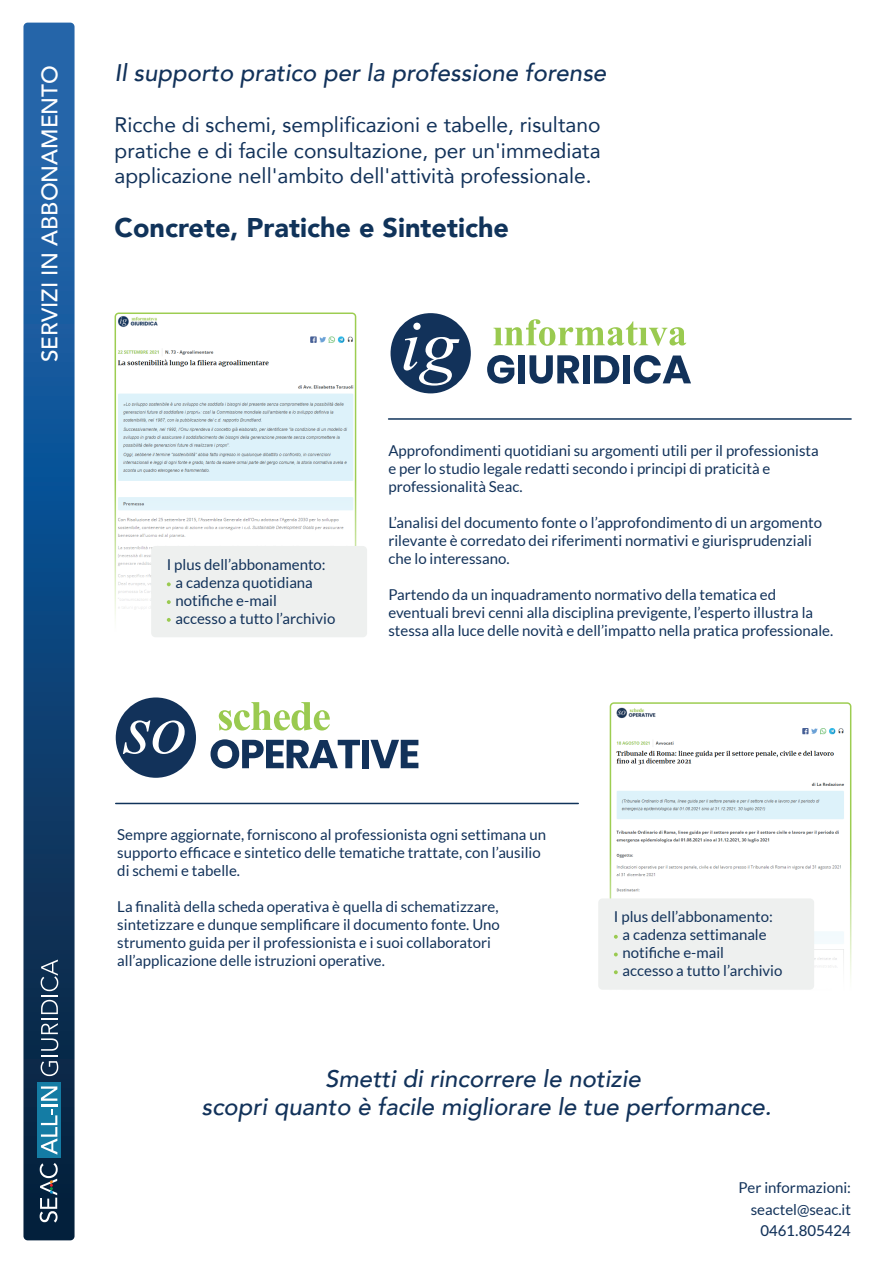
<style>
.page{position:relative;width:893px;height:1263px;background:#fff}
.page>*{position:absolute;margin:0;border:0;box-sizing:border-box;transform-origin:0 0}
.t1{font:italic 73.95px "Times New Roman";color:#fff}
.t2{font:900 27px "Avenir";color:#10335a}
.t3{font:italic 500 24px/28.8px "Avenir";color:#12325a;text-align:center}
.t4{font:500 22.5px "Avenir";color:#fff}
.t5{font:21px/25.2px "Avenir";color:#12325a;text-align:justify}
.t6{font:15px/18px "Lato";color:#12325a}
.t7{font:500 15px "Lato";color:#12325a}
</style>
<div class="page">
<svg style="left:23px;top:23px;width:52px;height:1217px;background:#174c82"></svg>
<div style="left:391px;top:313px;width:80px;height:80px;background:#12325a;border-radius:50%"></div>
<svg style="left:487px;top:355px;width:27px;height:29px"></svg>
<div style="left:518px;top:355px;width:7px;height:28px;background:#12325a"></div>
<svg style="left:529px;top:355px;width:50px;height:29px"></svg>
<div style="left:583px;top:355px;width:6px;height:28px;background:#12325a"></div>
<svg style="left:594px;top:355px;width:25px;height:28px"></svg>
<div style="left:623px;top:355px;width:7px;height:28px;background:#12325a"></div>
<svg style="left:634px;top:355px;width:57px;height:29px"></svg>
<svg style="left:493px;top:319px;width:193px;height:27px"></svg>
<svg style="left:40px;top:1163px;width:18px;height:59px"></svg>
<div style="left:37px;top:1082px;width:24px;height:76px;background:#147ca4"></div>
<svg style="left:41px;top:1109px;width:16px;height:46px"></svg>
<hr style="left:41px;top:1104px;width:16px;height:3px;background:#fff">
<svg style="left:41px;top:1086px;width:16px;height:15px"></svg>
<svg style="left:41px;top:959px;width:17px;height:117px;background:#476079"></svg>
<hr style="left:389px;top:418px;width:462px;height:2px;background:#10335a">
<hr style="left:116px;top:803px;width:462px;height:1px;background:#10335a">
<svg style="left:114px;top:312px;width:243px;height:309px"></svg>
<svg style="left:609px;top:702px;width:243px;height:278px"></svg>
<div style="left:116px;top:697px;width:80px;height:81px;background:#12325a;border-radius:50%"></div>
<svg style="left:219px;top:702px;width:111px;height:28px"></svg>
<svg style="left:211px;top:739px;width:149px;height:29px"></svg>
<div style="left:362px;top:740px;width:7px;height:28px;background:#12325a"></div>
<svg style="left:370px;top:740px;width:48px;height:28px"></svg>
<div style="left:151px;top:546px;width:216px;height:91px;background:#eef0ef;border-radius:4px"></div>
<svg style="left:167px;top:582px;width:4px;height:4px"></svg>
<svg style="left:167px;top:600px;width:4px;height:4px"></svg>
<svg style="left:167px;top:618px;width:4px;height:4px"></svg>
<div style="left:598px;top:898px;width:216px;height:92px;background:#eef0ef;border-radius:4px"></div>
<svg style="left:614px;top:935px;width:4px;height:4px"></svg>
<svg style="left:614px;top:952px;width:4px;height:4px"></svg>
<svg style="left:614px;top:970px;width:4px;height:4px"></svg>
<h3 class="t4" style="left:30px;top:362px;width:299px;rotate:-90deg">SERVIZI IN ABBONAMENTO</h3>
<h3 class="t3" style="left:115px;top:59px;width:493px">Il supporto pratico per la professione forense</h3>
<h3 class="t5" style="left:115px;top:112px;width:487px">Ricche di schemi, semplificazioni e tabelle, risultano pratiche e di facile consultazione, per un'immediata applicazione nell'ambito dell'attività professionale.</h3>
<h2 class="t2" style="left:115px;top:204px;width:396px">Concrete, Pratiche e Sintetiche</h2>
<p class="t6" style="left:176px;top:555px;width:161px;text-indent:-9px">I plus dell’abbonamento: a cadenza quotidiana notifiche e-mail<br>accesso a tutto l’archivio</p>
<h1 class="t1" style="left:124px;top:677px;width:65px">so</h1>
<h1 class="t1" style="left:400px;top:294px;width:59px">ig</h1>
<p class="t6" style="left:388px;top:441px;width:432px">Approfondimenti quotidiani su argomenti utili per il professionista e per lo studio legale redatti secondo i principi di praticità e professionalità Seac.</p>
<p class="t6" style="left:388px;top:513px;width:435px">L’analisi del documento fonte o l’approfondimento di un argomento rilevante è corredato dei riferimenti normativi e giurisprudenziali che lo interessano.</p>
<p class="t6" style="left:388px;top:585px;width:446px">Partendo da un inquadramento normativo della tematica ed eventuali brevi cenni alla disciplina previgente, l’esperto illustra la stessa alla luce delle novità e dell’impatto nella pratica professionale.</p>
<p class="t6" style="left:117px;top:826px;width:430px">Sempre aggiornate, forniscono al professionista ogni settimana un supporto efficace e sintetico delle tematiche trattate, con l’ausilio di schemi e tabelle.</p>
<p class="t6" style="left:117px;top:898px;width:384px">La finalità della scheda operativa è quella di schematizzare, sintetizzare e dunque semplificare il documento fonte. Uno strumento guida per il professionista e i suoi collaboratori all’applicazione delle istruzioni operative.</p>
<p class="t6" style="left:623px;top:907px;width:161px;text-indent:-9px">I plus dell’abbonamento: a cadenza settimanale notifiche e-mail<br>accesso a tutto l’archivio</p>
<h3 class="t3" style="left:201px;top:1064px;width:571px">Smetti di rincorrere le notizie<br>scopri quanto è facile migliorare le tue performance.</h3>
<p class="t6" style="left:739px;top:1177px;width:114px;line-height:21.6px;text-align:right">Per informazioni: seactel@seac.it</p>
<p class="t7" style="left:760px;top:1220px;width:92px">0461.805424</p>
</div>
